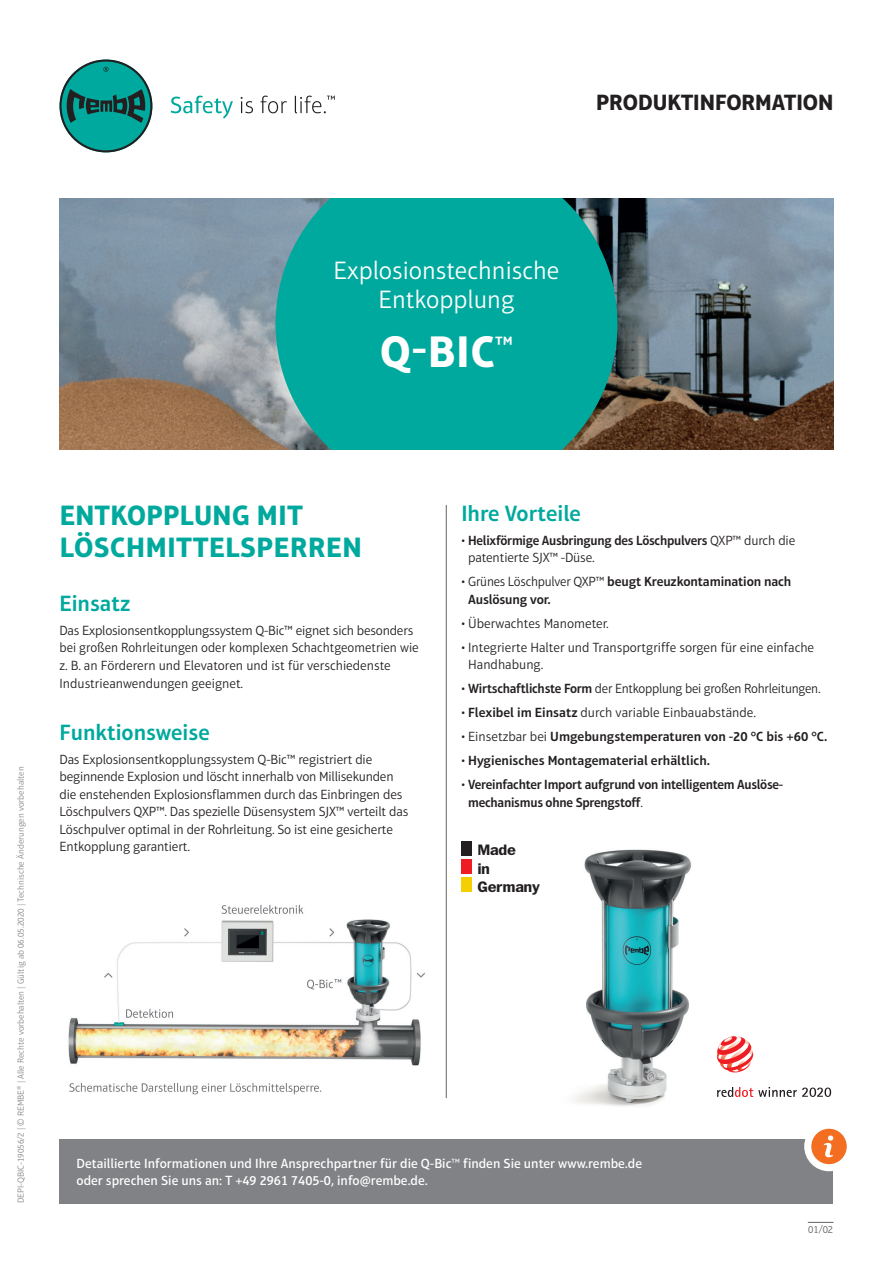
<style>
.page{position:relative;width:893px;height:1263px;background:#fff}
.page>*{position:absolute;margin:0;border:0;box-sizing:border-box;transform-origin:0 0}
.t1{font:700 45px "Aptifer Sans LT Pro";color:#fff}
.t2{font:700 28.5px/31.3px "Aptifer Sans LT Pro";letter-spacing:.025em;color:#00a99d}
.t3{font:300 25.5px/29.2px "Aptifer Sans LT Pro";color:#fff;text-align:center}
.t4{font:600 22.5px "Aptifer Sans LT Pro";color:#00a99d}
.t5{font:700 22.5px "Aptifer Sans LT Pro";color:#231f20}
.t6{font:700 15.6px/18.5px "Franklin ITC Pro";letter-spacing:-.03em;color:#231f20}
.t7{font:300 13.5px/17.5px "Aptifer Sans LT Pro";letter-spacing:-.01em;color:#231f20}
.t8{font:600 13.5px/17.5px "Aptifer Sans LT Pro";letter-spacing:-.02em;color:#231f20}
.Einf__Abs{font:500 13.5px/17.5px "Aptifer Sans LT Pro";color:#fff}
.t9{font:600 13.5px "Aptifer Sans LT Pro";color:#231f20}
.t10{font:300 10.5px "Aptifer Sans LT Pro";color:#636366}
.t11{font:300 9px "Aptifer Sans LT Pro";color:#87898c}
.s1{font-weight:300}
.s2{font-weight:600}
</style>
<div class="page">
<img style="left:60px;top:198px;width:773px;height:252px">
<div style="left:276px;top:153px;width:341px;height:342px;background:#00a99d;border-radius:50%"></div>
<div style="left:60px;top:1139px;width:773px;height:64px;background:#808285"></div>
<div style="left:804px;top:1121px;width:50px;height:50px;background:#fff;border-radius:50%"></div>
<svg style="left:811px;top:1129px;width:36px;height:35px"></svg>
<hr style="left:446px;top:504px;width:1px;height:594px;background:#636366">
<svg style="left:717px;top:1036px;width:36px;height:36px"></svg>
<svg style="left:717px;top:1087px;width:114px;height:10px"></svg>
<svg style="left:808px;top:1222px;width:25px;height:1px"></svg>
<div style="left:0;top:82px;width:893px;height:116px;background:#fff"></div>
<div style="left:0;top:450px;width:893px;height:54px;background:#fff"></div>
<svg style="left:171px;top:96px;width:62px;height:23px"></svg>
<svg style="left:241px;top:97px;width:12px;height:16px"></svg>
<svg style="left:261px;top:96px;width:26px;height:17px"></svg>
<svg style="left:295px;top:96px;width:40px;height:17px"></svg>
<svg style="left:60px;top:60px;width:92px;height:92px"></svg>
<div style="left:461px;top:841px;width:11px;height:14px;background:#231f20"></div>
<div style="left:461px;top:859px;width:11px;height:14px;background:#ee1d23"></div>
<div style="left:461px;top:878px;width:11px;height:14px;background:#f4cf02"></div>
<img style="left:68px;top:904px;width:357px;height:191px">
<img style="left:574px;top:849px;width:118px;height:257px">
<p class="t5" style="left:596px;top:89px;width:239px">PRODUKTINFORMATION</p>
<p class="t3" style="left:334px;top:256px;width:227px">Explosionstechnische<br>Entkopplung</p>
<p class="t1" style="left:380px;top:325px;width:134px">Q-BIC<sup>™</sup></p>
<p class="t11" style="left:16px;top:1203px;width:438px;rotate:-90deg">DEPI-QBIC-19056/2 | © REMBE® | Alle Rechte vorbehalten | Gültig ab 06.05.2020 | Technische Änderungen vorbehalten</p>
<p class="t2" style="left:60px;top:500px;width:303px">ENTKOPPLUNG MIT<br>LÖSCHMITTELSPERREN</p>
<p class="t4" style="left:60px;top:590px;width:72px">Einsatz</p>
<p class="t7" style="left:60px;top:622px;width:361px">Das Explosionsentkopplungssystem Q-Bic™ eignet sich besonders bei großen Rohrleitungen oder komplexen Schachtgeometrien wie z. B. an Förderern und Elevatoren und ist für verschiedenste Industrieanwendungen geeignet.</p>
<p class="t4" style="left:60px;top:719px;width:152px">Funktionsweise</p>
<p class="t7" style="left:60px;top:750px;width:350px">Das Explosionsentkopplungssystem Q-Bic™ registriert die beginnende Explosion und löscht innerhalb von Millisekunden die enstehenden Explosionsflammen durch das Einbringen des Löschpulvers QXP™. Das spezielle Düsensystem SJX™ verteilt das Löschpulver optimal in der Rohrleitung. So ist eine gesicherte Entkopplung garantiert.</p>
<p class="t4" style="left:461px;top:500px;width:121px">Ihre Vorteile</p>
<p class="t8" style="left:468px;top:531px;width:329px;text-indent:-7px"><span class="s1">•</span> Helixförmige Ausbringung des Löschpulvers <span class="s1">QXP™ durch die patentierte SJX™ -Düse.</span></p>
<p class="t8" style="left:468px;top:573px;width:325px;text-indent:-7px"><span class="s1">• Grünes Löschpulver QXP™</span> beugt Kreuzkontamination nach<br>Auslösung vor.</p>
<p class="t7" style="left:461px;top:614px;width:149px">• Überwachtes Manometer.</p>
<p class="t7" style="left:468px;top:638px;width:348px;text-indent:-7px">• Integrierte Halter und Transportgriffe sorgen für eine einfache<br>Handhabung.</p>
<p class="t7" style="left:461px;top:680px;width:361px">• <span class="s2">Wirtschaftlichste Form</span> der Entkopplung bei großen Rohrleitungen.</p>
<p class="t7" style="left:461px;top:704px;width:296px">• <span class="s2">Flexibel im Einsatz</span> durch variable Einbauabstände.</p>
<p class="t9" style="left:461px;top:728px;width:368px"><span class="s1">• Einsetzbar bei</span> Umgebungstemperaturen von -20 °C bis +60 °C.</p>
<p class="t9" style="left:461px;top:752px;width:250px"><span class="s1">•</span> Hygienisches Montagematerial erhältlich.</p>
<p class="t8" style="left:468px;top:775px;width:317px;text-indent:-7px"><span class="s1">•</span> Vereinfachter Import aufgrund von intelligentem Auslöse&shy;mechanismus ohne Sprengstoff<span class="s1">.</span></p>
<p class="t6" style="left:478px;top:841px;width:64px">Made<br>in<br>Germany</p>
<p class="Einf__Abs" style="left:77px;top:1154px;width:567px">Detaillierte Informationen und Ihre Ansprechpartner für die Q-Bic<span class="s1">™</span> finden Sie unter www.rembe.de oder sprechen Sie uns an: T +49 2961 7405-0, info@rembe.de.</p>
<p class="t10" style="left:808px;top:1224px;width:27px">01/02</p>
</div>
